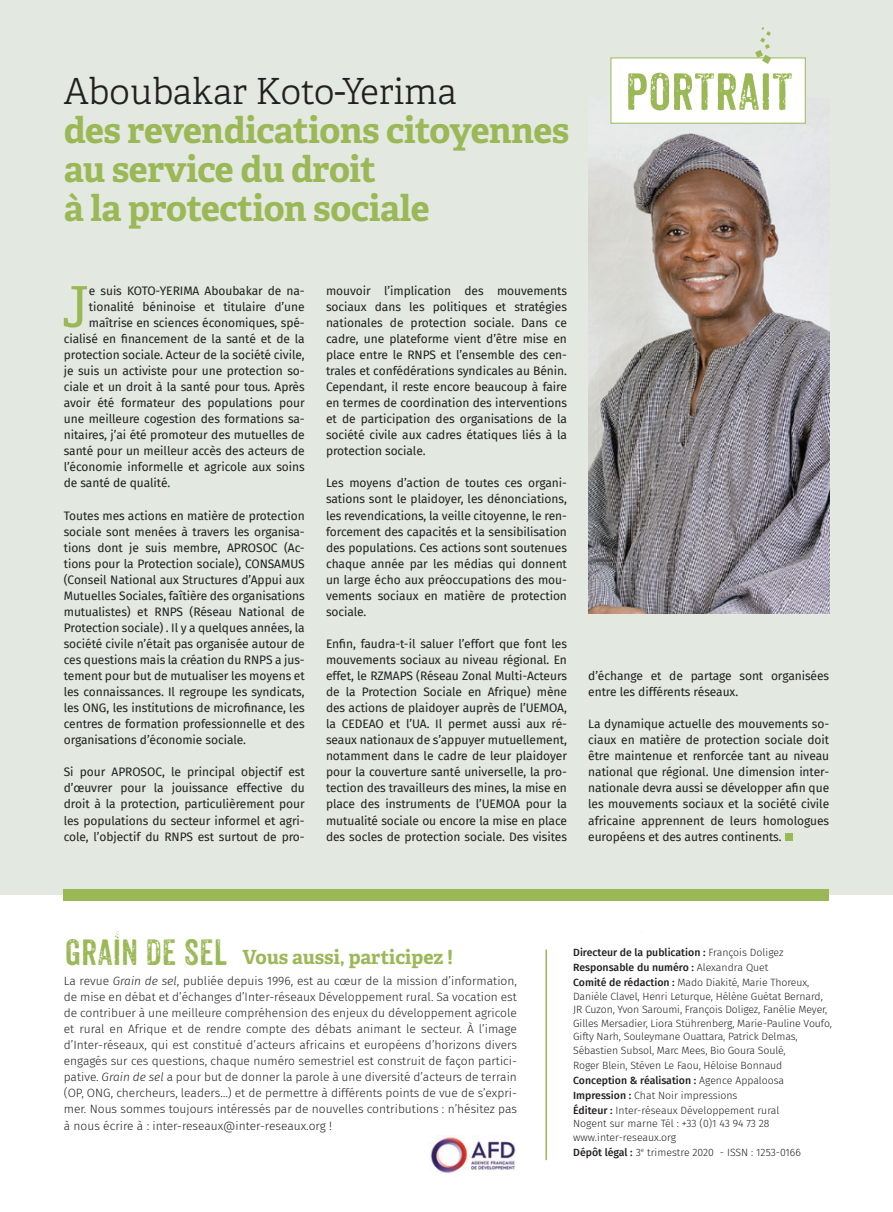
<style>
.page{position:relative;width:893px;height:1212px;background:#fff}
.page>*{position:absolute;margin:0;border:0;box-sizing:border-box;transform-origin:0 0}
.t1{font:56.4px "Adelle";color:#9bb857}
.t2{font:50.55px "Anodyne";color:#9bb857}
.t3{font:700 36px/39px "Adelle";letter-spacing:-.01em;color:#9bb857}
.t4{font:300 36px "Adelle";color:#231f20}
.t5{font:35.4px "Anodyne";color:#9bb857}
.t6{font:700 19.5px "Adelle";color:#9bb857}
.t7{font:12px/16px "Fira Sans";letter-spacing:-.005em;color:#231f20;text-align:justify}
.t8{font:300 12px/16px "Fira Sans";color:#231f20;text-align:justify}
.t9{font:300 10.5px/13.5px "Fira Sans";letter-spacing:-.01em;color:#231f20}
.t10{font:500 10.5px "Fira Sans";color:#231f20}
.s1{font-style:italic}
.s2{font-weight:300}
.s3{font-weight:500}
</style>
<div class="page">
<div style="left:0;top:0;width:893px;height:894px;background:#e3e8e1"></div>
<div style="left:64px;top:889px;width:765px;height:11px;background:#9bb857"></div>
<svg style="left:115px;top:931px;width:4px;height:7px"></svg>
<div style="left:785px;top:833px;width:7px;height:7px;background:#9bb857"></div>
<img style="left:588px;top:125px;width:241px;height:488px">
<hr style="left:545px;top:950px;width:2px;height:209px;background:#9bb857">
<img style="left:430px;top:1137px;width:86px;height:36px">
<div style="left:610px;top:57px;width:196px;height:67px;background:#fff;border:1px solid #9bb857"></div>
<svg style="left:755px;top:27px;width:16px;height:37px"></svg>
<p class="t4" style="left:64px;top:70px;width:394px">Aboubakar Koto-Yerima</p>
<p class="t2" style="left:625px;top:61px;width:169px">PORTRAIT</p>
<p class="t3" style="left:64px;top:111px;width:507px">des revendications citoyennes au service du droit<br>à la protection sociale</p>
<p class="t1" style="left:61px;top:272px;width:30px">J</p>
<p class="t7" style="left:89px;top:282px;width:217px">e suis KOTO-YERIMA Aboubakar de na-</p>
<p class="t7" style="left:89px;top:298px;width:217px">tionalité béninoise et titulaire d’une</p>
<p class="t7" style="left:89px;top:314px;width:217px">maîtrise en sciences économiques, spé-</p>
<p class="t7" style="left:64px;top:330px;width:242px">cialisé en financement de la santé et de la</p>
<p class="t7" style="left:64px;top:346px;width:242px">protection sociale. Acteur de la société civile,</p>
<p class="t7" style="left:64px;top:362px;width:242px">je suis un activiste pour une protection so-</p>
<p class="t7" style="left:64px;top:379px;width:242px">ciale et un droit à la santé pour tous. Après</p>
<p class="t7" style="left:64px;top:395px;width:242px">avoir été formateur des populations pour</p>
<p class="t7" style="left:64px;top:411px;width:242px">une meilleure cogestion des formations sa-</p>
<p class="t7" style="left:64px;top:427px;width:242px">nitaires, j’ai été promoteur des mutuelles de</p>
<p class="t7" style="left:64px;top:443px;width:242px">santé pour un meilleur accès des acteurs de</p>
<p class="t7" style="left:64px;top:459px;width:242px">l’économie informelle et agricole aux soins</p>
<p class="t7" style="left:64px;top:475px;width:108px">de santé de qualité.</p>
<p class="t7" style="left:64px;top:507px;width:242px">Toutes mes actions en matière de protection sociale sont menées à travers les organisa&shy;tions dont je suis membre, APROSOC (Ac&shy;tions pour la Protection sociale), CONSAMUS (Conseil National aux Structures d’Appui aux Mutuelles Sociales, faîtière des organisations mutualistes) et RNPS (Réseau National de Protection sociale) . Il y a quelques années, la société civile n’était pas organisée autour de ces questions mais la création du RNPS a jus&shy;tement pour but de mutualiser les moyens et les connaissances. Il regroupe les syndicats, les ONG, les institutions de microfinance, les centres de formation professionnelle et des organisations d’économie sociale.</p>
<p class="t7" style="left:64px;top:764px;width:242px">Si pour APROSOC, le principal objectif est d’œuvrer pour la jouissance effective du droit à la protection, particulièrement pour les populations du secteur informel et agri&shy;cole, l’objectif du RNPS est surtout de pro-</p>
<p class="t7" style="left:326px;top:282px;width:242px">mouvoir l’implication des mouvements sociaux dans les politiques et stratégies nationales de protection sociale. Dans ce cadre, une plateforme vient d’être mise en place entre le RNPS et l’ensemble des cen&shy;trales et confédérations syndicales au Bénin.<br>Cependant, il reste encore beaucoup à faire en termes de coordination des interventions et de participation des organisations de la société civile aux cadres étatiques liés à la protection sociale.</p>
<p class="t7" style="left:326px;top:475px;width:242px">Les moyens d’action de toutes ces organi&shy;sations sont le plaidoyer, les dénonciations, les revendications, la veille citoyenne, le ren&shy;forcement des capacités et la sensibilisation des populations. Ces actions sont soutenues chaque année par les médias qui donnent un large écho aux préoccupations des mou&shy;vements sociaux en matière de protection sociale.</p>
<p class="t7" style="left:326px;top:635px;width:242px">Enfin, faudra-t-il saluer l’effort que font les mouvements sociaux au niveau régional. En effet, le RZMAPS (Réseau Zonal Multi-Acteurs de la Protection Sociale en Afrique) mène des actions de plaidoyer auprès de l’UEMOA, la CEDEAO et l’UA. Il permet aussi aux ré&shy;seaux nationaux de s’appuyer mutuellement, notamment dans le cadre de leur plaidoyer pour la couverture santé universelle, la pro&shy;tection des travailleurs des mines, la mise en place des instruments de l’UEMOA pour la mutualité sociale ou encore la mise en place des socles de protection sociale. Des visites</p>
<p class="t7" style="left:588px;top:667px;width:242px">d’échange et de partage sont organisées entre les différents réseaux.</p>
<p class="t7" style="left:588px;top:716px;width:242px">La dynamique actuelle des mouvements so&shy;ciaux en matière de protection sociale doit être maintenue et renforcée tant au niveau national que régional. Une dimension inter&shy;nationale devra aussi se développer afin que les mouvements sociaux et la société civile africaine apprennent de leurs homologues européens et des autres continents.</p>
<p class="t5" style="left:65px;top:931px;width:164px">GRAIN DE SEL</p>
<p class="t6" style="left:243px;top:945px;width:212px">Vous aussi, participez !</p>
<p class="t8" style="left:64px;top:973px;width:455px">La revue <span class="s1">Grain de sel</span>, publiée depuis 1996, est au cœur de la mission d’information, de mise en débat et d’échanges d’Inter-réseaux Développement rural. Sa vocation est de contribuer à une meilleure compréhension des enjeux du développement agricole et rural en Afrique et de rendre compte des débats animant le secteur. À l’image d’Inter-réseaux, qui est constitué d’acteurs africains et européens d’horizons divers engagés sur ces questions, chaque numéro semestriel est construit de façon partici&shy;pative. <span class="s1">Grain de sel</span> a pour but de donner la parole à une diversité d’acteurs de terrain (OP, ONG, chercheurs, leaders…) et de permettre à différents points de vue de s’expri&shy;mer. Nous sommes toujours intéressés par de nouvelles contributions : n’hésitez pas à nous écrire à : inter-reseaux@inter-reseaux.org !</p>
<p class="t10" style="left:573px;top:944px;width:212px">Directeur de la publication : <span class="s2">François Doligez</span></p>
<p class="t10" style="left:573px;top:959px;width:197px">Responsable du numéro : <span class="s2">Alexandra Quet</span></p>
<p class="t9" style="left:573px;top:976px;width:260px"><span class="s3">Comité de rédaction :</span> Mado Diakité, Marie Thoreux, Danièle Clavel, Henri Leturque, Hélène Guétat Bernard, JR Cuzon, Yvon Saroumi, François Doligez, Fanélie Meyer, Gilles Mersadier, Liora Stührenberg, Marie-Pauline Voufo, Gifty Narh, Souleymane Ouattara, Patrick Delmas, Sébastien Subsol, Marc Mees, Bio Goura Soulé,</p>
<p class="t9" style="left:573px;top:1058px;width:211px">Roger Blein, Stéven Le Faou, Héloise Bonnaud</p>
<p class="t10" style="left:573px;top:1072px;width:213px">Conception &amp; réalisation : <span class="s2">Agence Appaloosa</span></p>
<p class="t9" style="left:573px;top:1088px;width:166px"><span class="s3">Impression :</span> Chat Noir impressions</p>
<p class="t9" style="left:573px;top:1103px;width:208px"><span class="s3">Éditeur :</span> Inter-réseaux Développement rural</p>
<p class="t9" style="left:573px;top:1117px;width:198px">Nogent sur marne Tél : +33 (0)1 43 94 73 28</p>
<p class="t9" style="left:573px;top:1130px;width:104px">www.inter-reseaux.org</p>
<p class="t9" style="left:573px;top:1145px;width:229px"><span class="s3">Dépôt légal :</span> 3<sup>e</sup> trimestre 2020 - ISSN : 1253-0166</p>
</div>
